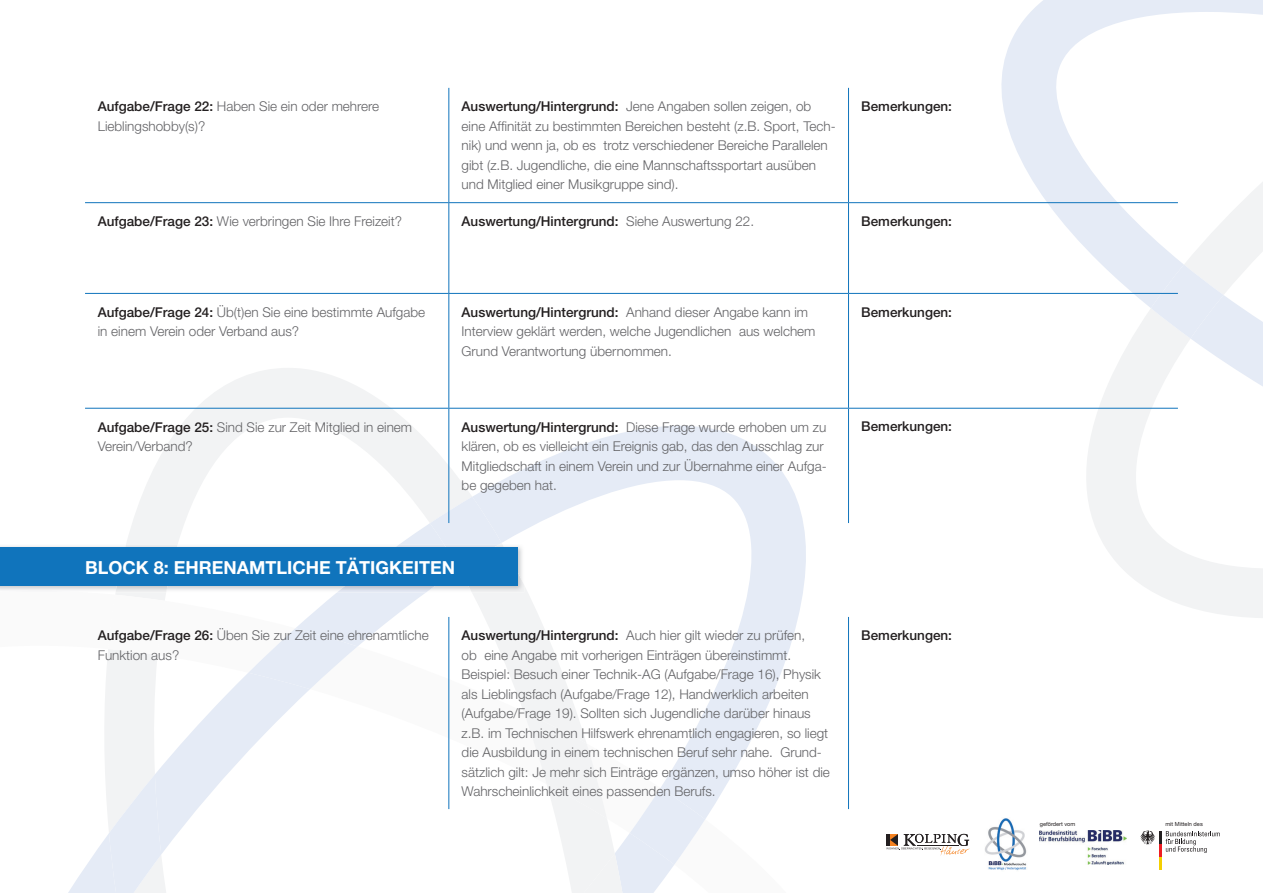
<style>
.page{position:relative;width:1263px;height:893px;background:#fff}
.page>*{position:absolute;margin:0;border:0;box-sizing:border-box;transform-origin:0 0}
.t1{font:700 18px "Helvetica Neue";color:#fff}
.t2{font:300 13.5px/19.5px "Helvetica Neue";color:#636366}
.t3{font:500 13.5px "Helvetica Neue";color:#231f20}
.t4{font:5.7px "Helvetica Neue";color:#231f20}
.s1{font-weight:500;color:#231f20}
.s2{font-weight:300;color:#636366}
</style>
<div class="page">
<svg style="left:1079px;top:309px;width:184px;height:309px"></svg>
<svg style="left:1184px;top:308px;width:79px;height:79px"></svg>
<svg style="left:984px;top:0;width:279px;height:308px"></svg>
<div style="left:1151px;top:265px;width:72px;height:74px;background:linear-gradient(to right,#e8edf6,#e7ecf6);border-radius:32px"></div>
<svg style="left:115px;top:368px;width:357px;height:129px"></svg>
<svg style="left:472px;top:426px;width:334px;height:232px;fill:#e5ebf6"></svg>
<svg style="left:68px;top:497px;width:718px;height:396px"></svg>
<img style="left:1039px;top:831px;width:87px;height:33px">
<svg style="left:1140px;top:830px;width:80px;height:40px"></svg>
<img style="left:985px;top:818px;width:42px;height:53px">
<svg style="left:886px;top:834px;width:84px;height:22px"></svg>
<hr style="left:448px;top:88px;width:1px;height:114px;background:#1074bc">
<hr style="left:848px;top:88px;width:1px;height:114px;background:#1074bc">
<hr style="left:85px;top:202px;width:364px;height:1px;background:#1074bc">
<hr style="left:449px;top:202px;width:399px;height:1px;background:#1074bc">
<hr style="left:448px;top:203px;width:1px;height:90px;background:#1074bc">
<hr style="left:848px;top:202px;width:330px;height:1px;background:#1074bc">
<hr style="left:848px;top:203px;width:1px;height:90px;background:#1074bc">
<hr style="left:85px;top:293px;width:364px;height:1px;background:#1074bc">
<hr style="left:449px;top:293px;width:399px;height:1px;background:#1074bc">
<hr style="left:448px;top:294px;width:1px;height:114px;background:#1074bc">
<hr style="left:848px;top:293px;width:330px;height:1px;background:#1074bc">
<hr style="left:848px;top:294px;width:1px;height:114px;background:#1074bc">
<hr style="left:85px;top:408px;width:364px;height:1px;background:#1074bc">
<hr style="left:449px;top:408px;width:399px;height:1px;background:#1074bc">
<hr style="left:448px;top:409px;width:1px;height:114px;background:#1074bc">
<hr style="left:848px;top:408px;width:330px;height:1px;background:#1074bc">
<hr style="left:848px;top:409px;width:1px;height:114px;background:#1074bc">
<img style="left:0;top:544px;width:337px;height:48px">
<img style="left:337px;top:544px;width:187px;height:48px">
<img style="left:116px;top:544px;width:62px;height:48px">
<img style="left:0;top:591px;width:88px;height:1px">
<img style="left:444px;top:544px;width:55px;height:3px">
<div style="left:0;top:547px;width:518px;height:39px;background:#1074bc"></div>
<hr style="left:448px;top:617px;width:1px;height:192px;background:#1074bc">
<hr style="left:848px;top:617px;width:1px;height:192px;background:#1074bc">
<p class="t2" style="left:98px;top:96px;width:283px"><span class="s1">Aufgabe/Frage 22:</span> Haben Sie ein oder mehrere<br>Lieblingshobby(s)?</p>
<p class="t2" style="left:462px;top:96px;width:376px"><span class="s1">Auswertung/Hintergrund:</span> Jene Angaben sollen zeigen, ob eine Affinität zu bestimmten Bereichen besteht (z.B. Sport, Tech&shy;nik) und wenn ja, ob es trotz verschiedener Bereiche Parallelen gibt (z.B. Jugendliche, die eine Mannschaftssportart ausüben und Mitglied einer Musikgruppe sind).</p>
<p class="t3" style="left:861px;top:98px;width:92px">Bemerkungen:</p>
<p class="t2" style="left:98px;top:211px;width:306px"><span class="s1">Aufgabe/Frage 23:</span> Wie verbringen Sie Ihre Freizeit?</p>
<p class="t3" style="left:462px;top:213px;width:294px">Auswertung/Hintergrund: <span class="s2">Siehe Auswertung 22.</span></p>
<p class="t3" style="left:861px;top:213px;width:92px">Bemerkungen:</p>
<p class="t2" style="left:98px;top:302px;width:329px"><span class="s1">Aufgabe/Frage 24:</span> Üb(t)en Sie eine bestimmte Aufgabe in einem Verein oder Verband aus?</p>
<p class="t2" style="left:462px;top:302px;width:355px"><span class="s1">Auswertung/Hintergrund:</span> Anhand dieser Angabe kann im<br>Interview geklärt werden, welche Jugendlichen aus welchem<br>Grund Verantwortung übernommen.</p>
<p class="t3" style="left:861px;top:304px;width:92px">Bemerkungen:</p>
<p class="t2" style="left:98px;top:417px;width:316px"><span class="s1">Aufgabe/Frage 25:</span> Sind Sie zur Zeit Mitglied in einem<br>Verein/Verband?</p>
<p class="t2" style="left:462px;top:417px;width:367px"><span class="s1">Auswertung/Hintergrund:</span> Diese Frage wurde erhoben um zu klären, ob es vielleicht ein Ereignis gab, das den Ausschlag zur Mitgliedschaft in einem Verein und zur Übernahme einer Aufga&shy;be gegeben hat.</p>
<p class="t3" style="left:861px;top:419px;width:92px">Bemerkungen:</p>
<h1 class="t1" style="left:85px;top:556px;width:371px">BLOCK 8: EHRENAMTLICHE TÄTIGKEITEN</h1>
<p class="t2" style="left:98px;top:625px;width:332px"><span class="s1">Aufgabe/Frage 26:</span> Üben Sie zur Zeit eine ehrenamtliche<br>Funktion aus?</p>
<p class="t2" style="left:462px;top:625px;width:370px"><span class="s1">Auswertung/Hintergrund:</span> Auch hier gilt wieder zu prüfen,<br>ob eine Angabe mit vorherigen Einträgen übereinstimmt.<br>Beispiel: Besuch einer Technik-AG (Aufgabe/Frage 16), Physik als Lieblingsfach (Aufgabe/Frage 12), Handwerklich arbeiten (Aufgabe/Frage 19). Sollten sich Jugendliche darüber hinaus z.B. im Technischen Hilfswerk ehrenamtlich engagieren, so liegt die Ausbildung in einem technischen Beruf sehr nahe. Grund&shy;sätzlich gilt: Je mehr sich Einträge ergänzen, umso höher ist die Wahrscheinlichkeit eines passenden Berufs.</p>
<p class="t3" style="left:861px;top:627px;width:92px">Bemerkungen:</p>
<p class="t4" style="left:1040px;top:821px;width:37px">gefördert vom</p>
<p class="t4" style="left:1165px;top:821px;width:39px">mit Mitteln des</p>
</div>
